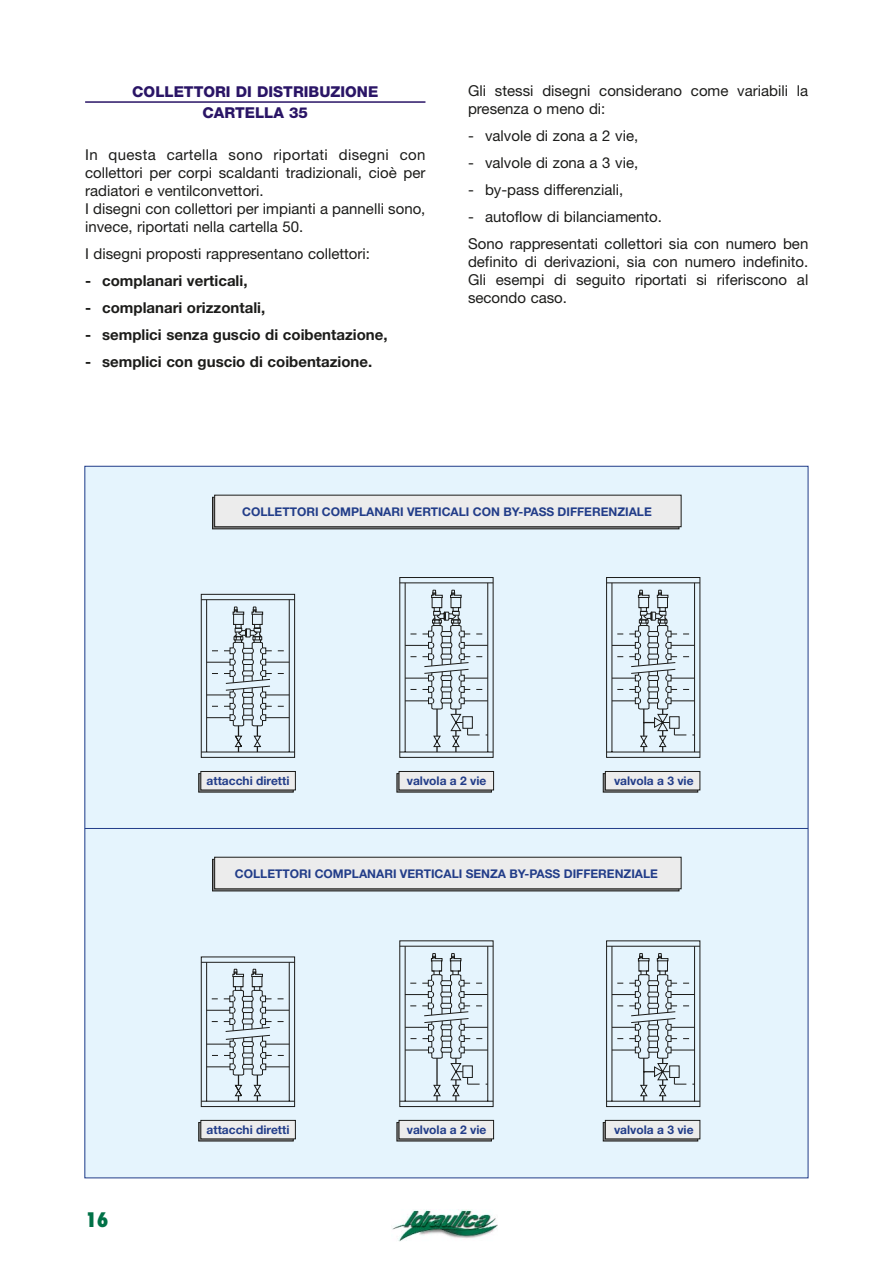
<style>
.page{position:relative;width:893px;height:1263px;background:#fff}
.page>*{position:absolute;margin:0;border:0;box-sizing:border-box;transform-origin:0 0}
.t1{font:800 condensed 19.5px "Futura";color:#007147}
.t2{font:15px/18px "Helvetica Neue";color:#1c1c1a}
.t3{font:700 15px "Helvetica Neue";color:#1c1c1a}
.t4{font:800 15px/21px "Helvetica Neue";color:#2a1566;text-align:center}
.t5{font:700 12px "Helvetica Neue";color:#223d89}
</style>
<div class="page">
<img style="left:392px;top:1210px;width:106px;height:32px">
<hr style="left:85px;top:101px;width:340px;height:2px;background:#2a1566">
<div style="left:85px;top:466px;width:723px;height:712px;background:#e5f4fd"></div>
<svg style="left:606px;top:577px;width:95px;height:181px"></svg>
<svg style="left:200px;top:752px;width:480px;height:355px"></svg>
<svg style="left:200px;top:577px;width:294px;height:181px"></svg>
<svg style="left:606px;top:582px;width:94px;height:170px"></svg>
<svg style="left:201px;top:940px;width:500px;height:167px"></svg>
<hr style="left:85px;top:828px;width:723px;height:1px;background:#223d89">
<div style="left:198px;top:1122px;width:95px;height:19px;background:#454544;border:1px solid #1c1c1a"></div>
<div style="left:201px;top:1120px;width:94px;height:19px;background:#ececec;border:1px solid #1c1c1a"></div>
<div style="left:396px;top:1122px;width:95px;height:19px;background:#535352;border:1px solid #1c1c1a"></div>
<div style="left:399px;top:1120px;width:95px;height:19px;background:#ececec;border:1px solid #1c1c1a"></div>
<svg style="left:603px;top:1122px;width:95px;height:19px"></svg>
<div style="left:605px;top:1120px;width:95px;height:19px;background:#ececec;border:1px solid #1c1c1a"></div>
<svg style="left:212px;top:859px;width:467px;height:32px"></svg>
<div style="left:214px;top:857px;width:467px;height:32px;background:#ececec;border:1px solid #1c1c1a"></div>
<svg style="left:212px;top:497px;width:467px;height:32px"></svg>
<div style="left:214px;top:495px;width:467px;height:32px;background:#ececec;border:1px solid #1c1c1a"></div>
<div style="left:198px;top:773px;width:95px;height:19px;background:#454544;border:1px solid #1c1c1a"></div>
<div style="left:201px;top:771px;width:94px;height:19px;background:#ececec;border:1px solid #1c1c1a"></div>
<div style="left:396px;top:773px;width:95px;height:19px;background:#535352;border:1px solid #1c1c1a"></div>
<div style="left:399px;top:771px;width:95px;height:19px;background:#ececec;border:1px solid #1c1c1a"></div>
<svg style="left:603px;top:773px;width:95px;height:19px"></svg>
<div style="left:605px;top:771px;width:95px;height:19px;background:#ececec;border:1px solid #1c1c1a"></div>
<p class="t4" style="left:132px;top:83px;width:247px">COLLETTORI DI DISTRIBUZIONE<br>CARTELLA 35</p>
<p class="t2" style="left:468px;top:83px;width:342px">Gli stessi disegni considerano come variabili la presenza o meno di:</p>
<p class="t2" style="left:468px;top:128px;width:172px">- valvole di zona a 2 vie,</p>
<p class="t2" style="left:468px;top:155px;width:172px">- valvole di zona a 3 vie,</p>
<p class="t2" style="left:468px;top:182px;width:157px">- by-pass differenziali,</p>
<p class="t2" style="left:468px;top:204px;width:342px;line-height:27px">- autoflow di bilanciamento.<br>Sono rappresentati collettori sia con numero ben</p>
<p class="t2" style="left:468px;top:254px;width:342px;text-align:justify">definito di derivazioni, sia con numero indefinito.<br>Gli esempi di seguito riportati si riferiscono al secondo caso.</p>
<p class="t2" style="left:85px;top:147px;width:342px">In questa cartella sono riportati disegni con collettori per corpi scaldanti tradizionali, cioè per radiatori e ventilconvettori.<br>I disegni con collettori per impianti a pannelli sono, invece, riportati nella cartella 50.</p>
<p class="t2" style="left:85px;top:246px;width:286px">I disegni proposti rappresentano collettori:</p>
<p class="t3" style="left:85px;top:275px;width:164px">- complanari verticali,</p>
<p class="t3" style="left:85px;top:302px;width:182px">- complanari orizzontali,</p>
<p class="t3" style="left:85px;top:329px;width:304px">- semplici senza guscio di coibentazione,</p>
<p class="t3" style="left:85px;top:356px;width:289px">- semplici con guscio di coibentazione.</p>
<p class="t5" style="left:242px;top:507px;width:411px">COLLETTORI COMPLANARI VERTICALI CON BY-PASS DIFFERENZIALE</p>
<p class="t5" style="left:207px;top:776px;width:84px">attacchi diretti</p>
<p class="t5" style="left:407px;top:776px;width:81px">valvola a 2 vie</p>
<p class="t5" style="left:614px;top:776px;width:81px">valvola a 3 vie</p>
<p class="t5" style="left:235px;top:869px;width:424px">COLLETTORI COMPLANARI VERTICALI SENZA BY-PASS DIFFERENZIALE</p>
<h1 class="t1" style="left:85px;top:1212px;width:25px">16</h1>
<p class="t5" style="left:207px;top:1125px;width:84px">attacchi diretti</p>
<p class="t5" style="left:407px;top:1125px;width:81px">valvola a 2 vie</p>
<p class="t5" style="left:614px;top:1125px;width:81px">valvola a 3 vie</p>
</div>
